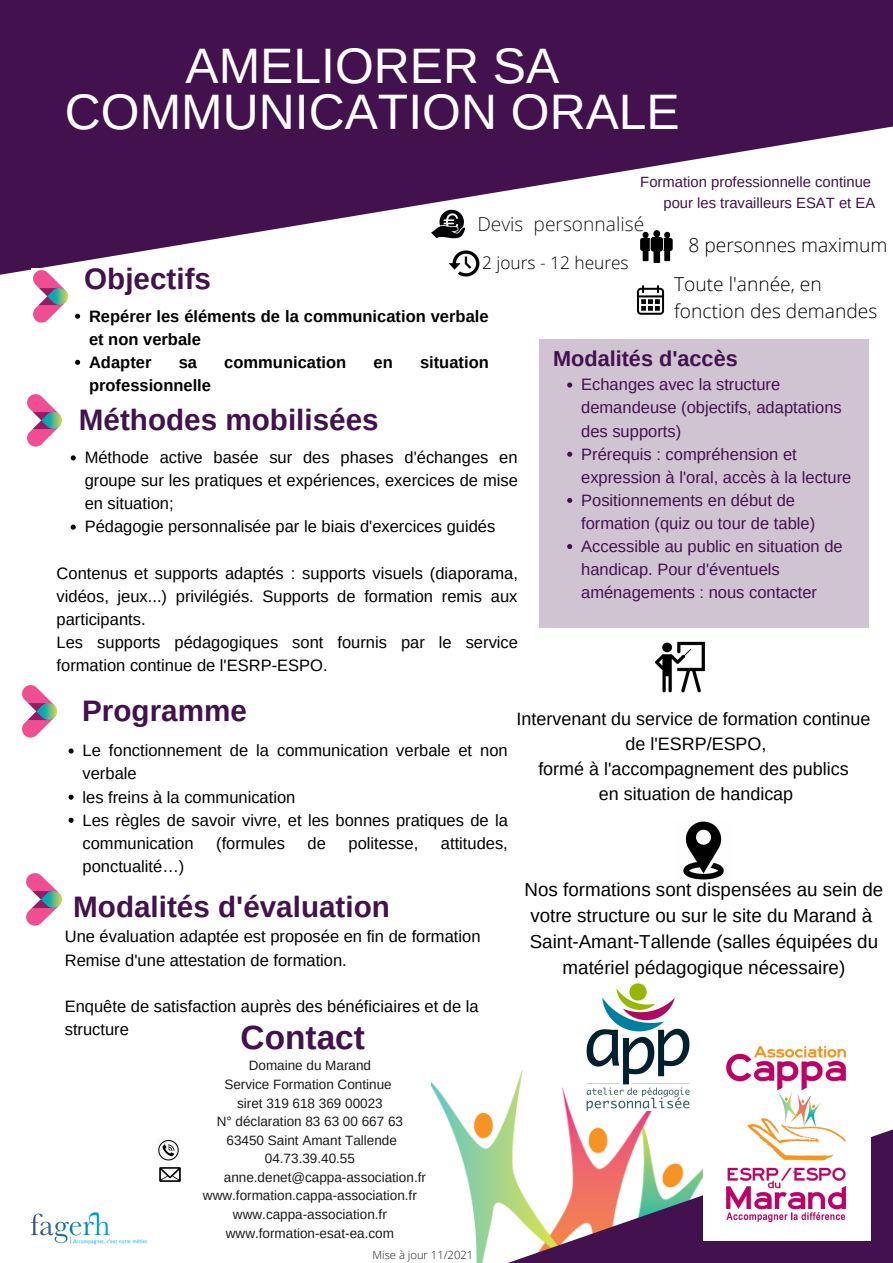
<style>
.page{position:relative;width:893px;height:1263px;background:#fff}
.page>*{position:absolute;margin:0;border:0;box-sizing:border-box;transform-origin:0 0}
.t1{font:49.88px/45.6px "Arimo";color:#fff;text-align:center}
.t2{font:700 33.38px "Arimo";color:#43114d}
.t3{font:700 29.62px "Arimo";color:#43114d}
.t4{font:700 21.67px "Arimo";color:#43114d}
.t5{font:300 19.2px/26.5px "Open Sans";color:#000}
.t6{font:300 19.2px "Open Sans";color:#1a1b19}
.t7{font:18.75px/25.9px "Arimo";color:#000;text-align:center}
.t8{font:17.92px "Arimo";color:#000}
.t9{font:300 17.33px "Open Sans";color:#000}
.t10{font:16.5px/23.1px "Arimo";color:#000}
.t11{font:16.5px/23.1px "Arimo";color:#43114d}
.t12{font:700 16.5px/23.1px "Arimo";color:#000}
.t13{font:14.85px "Arimo";color:#43114d}
.t14{font:13.5px "Arimo";color:#1a1b19}
.t15{font:300 11.25px "Open Sans";color:#1a1b19}
</style>
<div class="page">
<div style="left:0;top:0;width:893px;height:126px;background:#43114d"></div>
<svg style="left:0;top:126px;width:893px;height:450px"></svg>
<img style="left:432px;top:1083px;width:41px;height:125px">
<svg style="left:473px;top:1039px;width:420px;height:224px"></svg>
<img style="left:704px;top:1039px;width:166px;height:201px">
<div style="left:327px;top:1098px;width:133px;height:133px;background:#fff;border-radius:50%"></div>
<img style="left:683px;top:821px;width:41px;height:58px">
<img style="left:655px;top:641px;width:50px;height:52px">
<div style="left:539px;top:340px;width:329px;height:288px;background:#d0c4d3"></div>
<img style="left:432px;top:208px;width:32px;height:33px">
<img style="left:633px;top:222px;width:47px;height:47px">
<img style="left:447px;top:248px;width:34px;height:30px">
<img style="left:622px;top:279px;width:58px;height:41px">
<img style="left:31px;top:268px;width:37px;height:56px">
<img style="left:586px;top:983px;width:103px;height:128px">
<svg style="left:567px;top:382px;width:5px;height:6px"></svg>
<svg style="left:567px;top:452px;width:5px;height:5px"></svg>
<svg style="left:567px;top:498px;width:5px;height:5px"></svg>
<svg style="left:567px;top:544px;width:5px;height:5px"></svg>
<svg style="left:75px;top:314px;width:5px;height:5px"></svg>
<svg style="left:75px;top:360px;width:5px;height:5px"></svg>
<svg style="left:71px;top:455px;width:5px;height:5px"></svg>
<svg style="left:71px;top:525px;width:5px;height:5px"></svg>
<img style="left:25px;top:392px;width:37px;height:55px">
<img style="left:22px;top:685px;width:35px;height:53px">
<img style="left:26px;top:873px;width:35px;height:53px">
<svg style="left:69px;top:748px;width:5px;height:5px"></svg>
<svg style="left:69px;top:795px;width:5px;height:5px"></svg>
<svg style="left:69px;top:818px;width:5px;height:5px"></svg>
<img style="left:158px;top:1140px;width:21px;height:20px">
<img style="left:160px;top:1167px;width:20px;height:15px">
<img style="left:30px;top:1212px;width:118px;height:33px">
<p class="t1" style="left:65px;top:43px;width:616px">AMELIORER SA<br>COMMUNICATION ORALE</p>
<p class="t13" style="left:640px;top:174px;width:232px">Formation professionnelle continue</p>
<p class="t13" style="left:663px;top:194px;width:213px">pour les travailleurs ESAT et EA</p>
<p class="t6" style="left:477px;top:211px;width:168px">Devis personnalisé</p>
<p class="t9" style="left:482px;top:251px;width:148px">2 jours - 12 heures</p>
<p class="t5" style="left:674px;top:271px;width:205px">Toute l'année, en fonction des demandes</p>
<p class="t5" style="left:688px;top:232px;width:200px">8 personnes maximum</p>
<p class="t3" style="left:84px;top:262px;width:128px">Objectifs</p>
<p class="t12" style="left:89px;top:304px;width:401px">Repérer les éléments de la communication verbale et non verbale</p>
<p class="t12" style="left:89px;top:350px;width:64px">Adapter</p>
<p class="t12" style="left:179px;top:350px;width:20px">sa</p>
<p class="t12" style="left:224px;top:350px;width:123px">communication</p>
<p class="t12" style="left:373px;top:350px;width:21px">en</p>
<p class="t12" style="left:420px;top:350px;width:70px">situation</p>
<p class="t12" style="left:89px;top:373px;width:123px">professionnelle</p>
<p class="t4" style="left:553px;top:346px;width:186px">Modalités d'accès</p>
<p class="t11" style="left:581px;top:373px;width:262px">Echanges avec la structure demandeuse (objectifs, adaptations des supports)</p>
<p class="t11" style="left:581px;top:442px;width:272px">Prérequis : compréhension et expression à l'oral, accès à la lecture</p>
<p class="t11" style="left:581px;top:488px;width:235px">Positionnements en début de formation (quiz ou tour de table)</p>
<p class="t11" style="left:581px;top:535px;width:263px">Accessible au public en situation de handicap. Pour d'éventuels aménagements : nous contacter</p>
<p class="t3" style="left:79px;top:403px;width:301px">Méthodes mobilisées</p>
<p class="t10" style="left:85px;top:446px;width:435px;text-align:justify">Méthode active basée sur des phases d'échanges en groupe sur les pratiques et expériences, exercices de mise en situation;</p>
<p class="t10" style="left:85px;top:515px;width:412px">Pédagogie personnalisée par le biais d'exercices guidés</p>
<p class="t10" style="left:57px;top:561px;width:463px;text-align:justify">Contenus et supports adaptés : supports visuels (diaporama, vidéos, jeux...) privilégiés. Supports de formation remis aux participants.</p>
<p class="t10" style="left:57px;top:630px;width:463px">Les supports pédagogiques sont fournis par le service formation continue de l'ESRP-ESPO.</p>
<p class="t3" style="left:82px;top:694px;width:166px">Programme</p>
<p class="t10" style="left:83px;top:739px;width:427px">Le fonctionnement de la communication verbale et non verbale</p>
<p class="t10" style="left:83px;top:785px;width:214px">les freins à la communication</p>
<p class="t10" style="left:83px;top:808px;width:427px">Les règles de savoir vivre, et les bonnes pratiques de la communication</p>
<p class="t10" style="left:216px;top:831px;width:70px">(formules</p>
<p class="t10" style="left:307px;top:831px;width:20px">de</p>
<p class="t10" style="left:348px;top:831px;width:71px">politesse,</p>
<p class="t10" style="left:441px;top:831px;width:68px">attitudes,</p>
<p class="t10" style="left:83px;top:854px;width:103px">ponctualité…)</p>
<p class="t3" style="left:73px;top:890px;width:318px">Modalités d'évaluation</p>
<p class="t10" style="left:65px;top:925px;width:417px">Une évaluation adaptée est proposée en fin de formation</p>
<p class="t10" style="left:65px;top:948px;width:284px">Remise d'une attestation de formation.</p>
<p class="t10" style="left:65px;top:994px;width:415px">Enquête de satisfaction auprès des bénéficiaires et de la structure</p>
<p class="t2" style="left:241px;top:1019px;width:126px">Contact</p>
<p class="t14" style="left:249px;top:1058px;width:124px">Domaine du Marand</p>
<p class="t14" style="left:224px;top:1077px;width:169px">Service Formation Continue</p>
<p class="t14" style="left:237px;top:1095px;width:147px">siret 319 618 369 00023</p>
<p class="t14" style="left:217px;top:1114px;width:188px">N° déclaration 83 63 00 667 63</p>
<p class="t14" style="left:227px;top:1132px;width:172px">63450 Saint Amant Tallende</p>
<p class="t14" style="left:265px;top:1151px;width:92px">04.73.39.40.55</p>
<p class="t14" style="left:224px;top:1169px;width:204px">anne.denet@cappa-association.fr</p>
<p class="t14" style="left:203px;top:1188px;width:215px">www.formation.cappa-association.fr</p>
<p class="t14" style="left:233px;top:1207px;width:155px">www.cappa-association.fr</p>
<p class="t14" style="left:226px;top:1225px;width:170px">www.formation-esat-ea.com</p>
<p class="t15" style="left:372px;top:1246px;width:102px">Mise à jour 11/2021</p>
<p class="t8" style="left:516px;top:709px;width:355px">Intervenant du service de formation continue</p>
<p class="t8" style="left:625px;top:734px;width:142px">de l'ESRP/ESPO,</p>
<p class="t8" style="left:538px;top:758px;width:312px">formé à l'accompagnement des publics</p>
<p class="t8" style="left:599px;top:783px;width:196px">en situation de handicap</p>
<p class="t7" style="left:524px;top:877px;width:360px">Nos formations sont dispensées au sein de votre structure ou sur le site du Marand à</p>
<p class="t7" style="left:530px;top:929px;width:350px">Saint-Amant-Tallende (salles équipées du matériel pédagogique nécessaire)</p>
</div>
